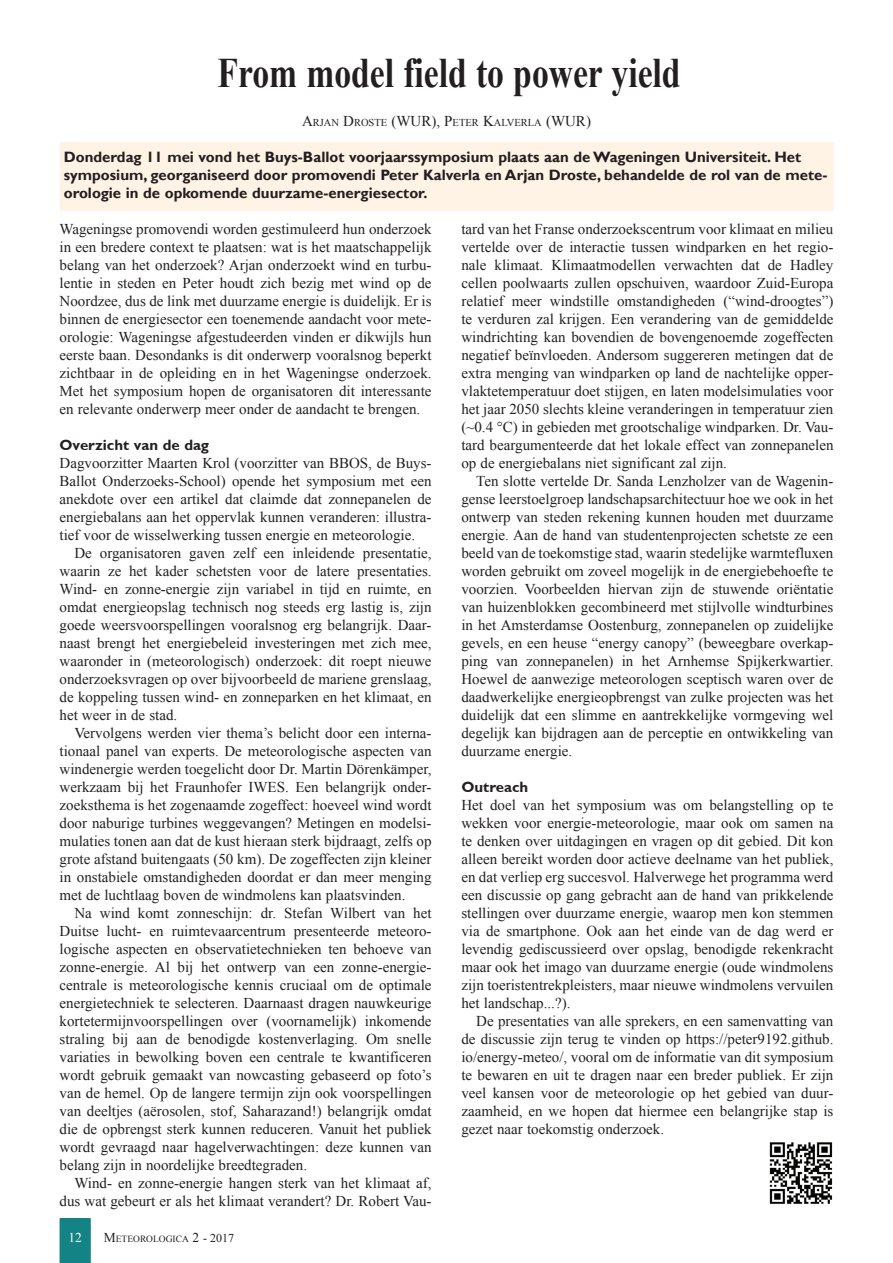
<style>
.page{position:relative;width:893px;height:1263px;background:#fff}
.page>*{position:absolute;margin:0;border:0;box-sizing:border-box;transform-origin:0 0}
.t1{font:700 42px "Times New Roman";color:#231f20;scale:.8 1}
.t2{font:15px/18px "Times New Roman";color:#231f20;text-align:justify}
.t3{font:700 15px/18px "Gill Sans";color:#231f20}
.t4{font:700 15px "Gill Sans";color:#231f20}
.t5{font:13.5px "Times New Roman";color:#fff}
.t6{font:10.5px "Times New Roman";color:#231f20}
.t7{font:9.45px "Times New Roman";color:#231f20}
.s1{font-size:15px}
.s2{font-size:13.5px}
.s3{font-size:12px}
</style>
<div class="page">
<svg style="left:60px;top:1218px;width:31px;height:45px"></svg>
<div style="left:60px;top:142px;width:773px;height:68px;background:#fef3e5"></div>
<img style="left:769px;top:1142px;width:64px;height:62px">
<h1 class="t1" style="left:217px;top:44px;width:580px">From model field to power yield</h1>
<p class="t6" style="left:302px;top:115px;width:290px"><span class="s1">A</span>RJAN <span class="s1">D</span>ROSTE <span class="s1">(WUR), P</span>ETER <span class="s1">K</span>ALVERLA <span class="s1">(WUR)</span></p>
<p class="t3" style="left:64px;top:148px;width:765px">Donderdag 11 mei vond het Buys-Ballot voorjaarssymposium plaats aan de Wageningen Universiteit. Het symposium, georganiseerd door promovendi Peter Kalverla en Arjan Droste, behandelde de rol van de mete&shy;orologie in de opkomende duurzame-energiesector.</p>
<p class="t2" style="left:60px;top:220px;width:374px">Wageningse promovendi worden gestimuleerd hun onderzoek in een bredere context te plaatsen: wat is het maatschappelijk belang van het onderzoek? Arjan onderzoekt wind en turbu&shy;lentie in steden en Peter houdt zich bezig met wind op de Noordzee, dus de link met duurzame energie is duidelijk. Er is binnen de energiesector een toenemende aandacht voor mete&shy;orologie: Wageningse afgestudeerden vinden er dikwijls hun eerste baan. Desondanks is dit onderwerp vooralsnog beperkt zichtbaar in de opleiding en in het Wageningse onderzoek.<br>Met het symposium hopen de organisatoren dit interessante en relevante onderwerp meer onder de aandacht te brengen.</p>
<p class="t4" style="left:60px;top:436px;width:151px">Overzicht van de dag</p>
<p class="t2" style="left:60px;top:454px;width:374px">Dagvoorzitter Maarten Krol (voorzitter van BBOS, de Buys-Ballot Onderzoeks-School) opende het symposium met een anekdote over een artikel dat claimde dat zonnepanelen de energiebalans aan het oppervlak kunnen veranderen: illustra&shy;tief voor de wisselwerking tussen energie en meteorologie.</p>
<p class="t2" style="left:60px;top:544px;width:374px;text-indent:15px">De organisatoren gaven zelf een inleidende presentatie, waarin ze het kader schetsten voor de latere presentaties.<br>Wind- en zonne-energie zijn variabel in tijd en ruimte, en omdat energieopslag technisch nog steeds erg lastig is, zijn goede weersvoorspellingen vooralsnog erg belangrijk. Daar&shy;naast brengt het energiebeleid investeringen met zich mee, waaronder in (meteorologisch) onderzoek: dit roept nieuwe onderzoeksvragen op over bijvoorbeeld de mariene grenslaag, de koppeling tussen wind- en zonneparken en het klimaat, en het weer in de stad.</p>
<p class="t2" style="left:60px;top:724px;width:374px;text-indent:15px">Vervolgens werden vier thema’s belicht door een interna&shy;tionaal panel van experts. De meteorologische aspecten van windenergie werden toegelicht door Dr. Martin Dörenkämper, werkzaam bij het Fraunhofer IWES. Een belangrijk onder&shy;zoeksthema is het zogenaamde zogeffect: hoeveel wind wordt door naburige turbines weggevangen? Metingen en modelsi&shy;mulaties tonen aan dat de kust hieraan sterk bijdraagt, zelfs op grote afstand buitengaats (50 km). De zogeffecten zijn kleiner in onstabiele omstandigheden doordat er dan meer menging met de luchtlaag boven de windmolens kan plaatsvinden.</p>
<p class="t2" style="left:60px;top:904px;width:374px;text-indent:15px">Na wind komt zonneschijn: dr. Stefan Wilbert van het Duitse lucht- en ruimtevaarcentrum presenteerde meteoro&shy;logische aspecten en observatietechnieken ten behoeve van zonne-energie. Al bij het ontwerp van een zonne-energie&shy;centrale is meteorologische kennis cruciaal om de optimale energietechniek te selecteren. Daarnaast dragen nauwkeurige kortetermijnvoorspellingen over (voornamelijk) inkomende straling bij aan de benodigde kostenverlaging. Om snelle variaties in bewolking boven een centrale te kwantificeren wordt gebruik gemaakt van nowcasting gebaseerd op foto’s van de hemel. Op de langere termijn zijn ook voorspellingen van deeltjes (aërosolen, stof, Saharazand!) belangrijk omdat die de opbrengst sterk kunnen reduceren. Vanuit het publiek wordt gevraagd naar hagelverwachtingen: deze kunnen van belang zijn in noordelijke breedtegraden.</p>
<p class="t2" style="left:60px;top:1174px;width:374px;text-align:right">Wind- en zonne-energie hangen sterk van het klimaat af, dus wat gebeurt er als het klimaat verandert? Dr. Robert Vau-</p>
<p class="t2" style="left:461px;top:220px;width:374px">tard van het Franse onderzoekscentrum voor klimaat en milieu vertelde over de interactie tussen windparken en het regio&shy;nale klimaat. Klimaatmodellen verwachten dat de Hadley cellen poolwaarts zullen opschuiven, waardoor Zuid-Europa relatief meer windstille omstandigheden (“wind-droogtes”) te verduren zal krijgen. Een verandering van de gemiddelde windrichting kan bovendien de bovengenoemde zogeffecten negatief beïnvloeden. Andersom suggereren metingen dat de extra menging van windparken op land de nachtelijke opper&shy;vlaktetemperatuur doet stijgen, en laten modelsimulaties voor het jaar 2050 slechts kleine veranderingen in temperatuur zien (~0.4 °C) in gebieden met grootschalige windparken. Dr. Vau&shy;tard beargumenteerde dat het lokale effect van zonnepanelen op de energiebalans niet significant zal zijn.</p>
<p class="t2" style="left:461px;top:472px;width:374px;text-indent:15px">Ten slotte vertelde Dr. Sanda Lenzholzer van de Wagenin&shy;gense leerstoelgroep landschapsarchitectuur hoe we ook in het ontwerp van steden rekening kunnen houden met duurzame energie. Aan de hand van studentenprojecten schetste ze een beeld van de toekomstige stad, waarin stedelijke warmtefluxen worden gebruikt om zoveel mogelijk in de energiebehoefte te voorzien. Voorbeelden hiervan zijn de stuwende oriëntatie van huizenblokken gecombineerd met stijlvolle windturbines in het Amsterdamse Oostenburg, zonnepanelen op zuidelijke gevels, en een heuse “energy canopy” (beweegbare overkap&shy;ping van zonnepanelen) in het Arnhemse Spijkerkwartier.<br>Hoewel de aanwezige meteorologen sceptisch waren over de daadwerkelijke energieopbrengst van zulke projecten was het duidelijk dat een slimme en aantrekkelijke vormgeving wel degelijk kan bijdragen aan de perceptie en ontwikkeling van duurzame energie.</p>
<p class="t4" style="left:461px;top:778px;width:68px">Outreach</p>
<p class="t2" style="left:461px;top:796px;width:374px">Het doel van het symposium was om belangstelling op te wekken voor energie-meteorologie, maar ook om samen na te denken over uitdagingen en vragen op dit gebied. Dit kon alleen bereikt worden door actieve deelname van het publiek, en dat verliep erg succesvol. Halverwege het programma werd een discussie op gang gebracht aan de hand van prikkelende stellingen over duurzame energie, waarop men kon stemmen via de smartphone. Ook aan het einde van de dag werd er levendig gediscussieerd over opslag, benodigde rekenkracht maar ook het imago van duurzame energie (oude windmolens zijn toeristentrekpleisters, maar nieuwe windmolens vervuilen het landschap...?).</p>
<p class="t2" style="left:461px;top:1012px;width:374px;text-indent:15px">De presentaties van alle sprekers, en een samenvatting van de discussie zijn terug te vinden op https://peter9192.github. io/energy-meteo/, vooral om de informatie van dit symposium te bewaren en uit te dragen naar een breder publiek. Er zijn veel kansen voor de meteorologie op het gebied van duur&shy;zaamheid, en we hopen dat hiermee een belangrijke stap is gezet naar toekomstig onderzoek.</p>
<p class="t5" style="left:68px;top:1228px;width:15px">12</p>
<p class="t7" style="left:104px;top:1232px;width:132px"><span class="s2">M</span>ETEOROLOGICA <span class="s2">2</span> <span class="s3">- 2017</span></p>
</div>
